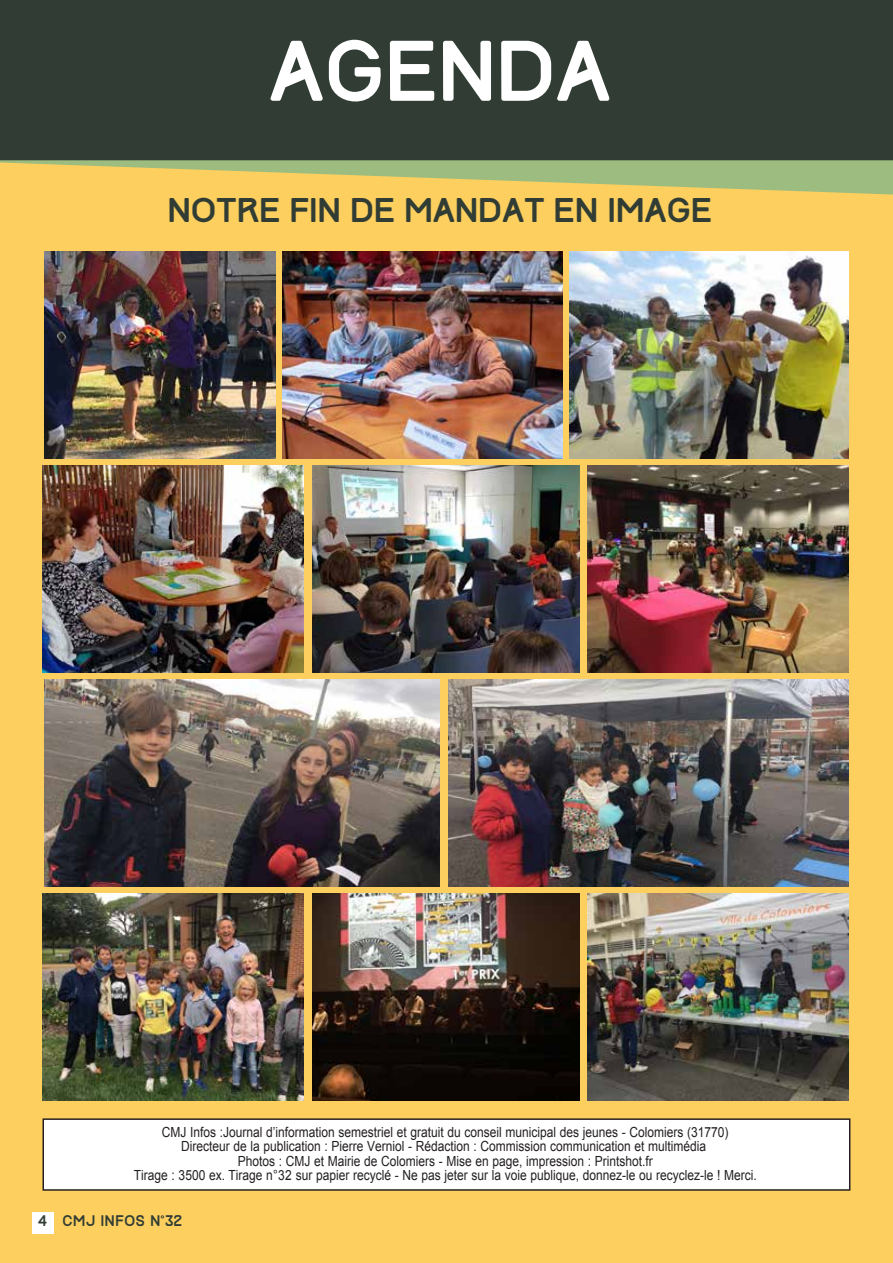
<style>
.page{position:relative;width:893px;height:1263px;background:#fff}
.page>*{position:absolute;margin:0;border:0;box-sizing:border-box;transform-origin:0 0}
.t1{font:75px "Track";letter-spacing:.01em;color:#fff;scale:1.05 1}
.t2{font:30px "Track";letter-spacing:.01em;color:#313d34;scale:1.05 1}
.t3{font:13.95px/14.4px "Arial";color:#231f20;text-align:center;scale:.86 1}
.t4{font:13.5px "Track";letter-spacing:.05em;color:#313d34}
</style>
<div class="page">
<div style="left:0;top:157px;width:893px;height:1106px;background:#fccf5f"></div>
<div style="left:0;top:0;width:893px;height:162px;background:#313d34"></div>
<div style="left:32px;top:1212px;width:21px;height:21px;background:#fff"></div>
<div style="left:43px;top:1119px;width:807px;height:71px;background:#fff"></div>
<div style="left:43px;top:1118px;width:807px;height:73px;border:1px solid #231f20"></div>
<svg style="left:0;top:160px;width:893px;height:35px"></svg>
<img style="left:570px;top:252px;width:278px;height:207px">
<img style="left:283px;top:252px;width:280px;height:207px">
<img style="left:44px;top:252px;width:231px;height:207px">
<img style="left:448px;top:680px;width:400px;height:207px">
<img style="left:44px;top:680px;width:396px;height:207px">
<img style="left:312px;top:894px;width:268px;height:207px">
<img style="left:43px;top:894px;width:260px;height:207px">
<img style="left:587px;top:894px;width:261px;height:207px">
<img style="left:312px;top:466px;width:268px;height:207px">
<img style="left:43px;top:466px;width:260px;height:207px">
<img style="left:587px;top:466px;width:261px;height:207px">
<h1 class="t1" style="left:269px;top:24px;width:326px">AGENDA</h1>
<h2 class="t2" style="left:168px;top:192px;width:520px">NOTRE FIN DE MANDAT EN IMAGE</h2>
<p class="t3" style="left:134px;top:1125px;width:726px">CMJ Infos :Journal d’information semestriel et gratuit du conseil municipal des jeunes - Colomiers (31770)<br>Directeur de la publication : Pierre Verniol - Rédaction : Commission communication et multimédia<br>Photos : CMJ et Mairie de Colomiers - Mise en page, impression : Printshot.fr<br>Tirage : 3500 ex. Tirage n°32 sur papier recyclé - Ne pas jeter sur la voie publique, donnez-le ou recyclez-le ! Merci.</p>
<p class="t4" style="left:38px;top:1212px;width:145px">4 CMJ INFOS N°32</p>
</div>
